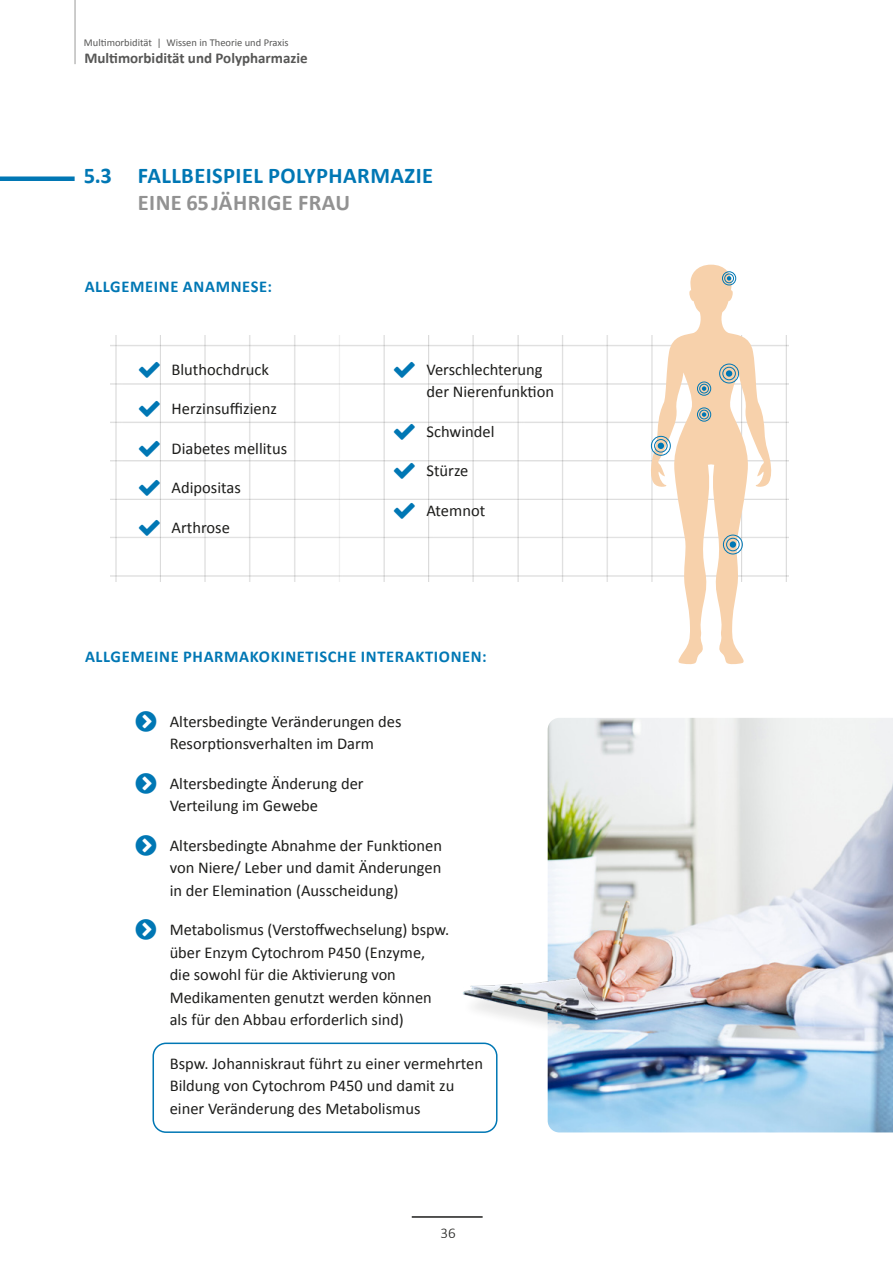
<style>
.page{position:relative;width:893px;height:1263px;background:#fff}
.page>*{position:absolute;margin:0;border:0;box-sizing:border-box;transform-origin:0 0}
.t1{font:700 22.5px/27px "Calibri";letter-spacing:.02em;color:#0077b4}
.t2{font:16.5px/22.5px "Calibri";color:#1d1d1b}
.t3{font:700 16.5px "Calibri";letter-spacing:.04em;color:#0077b4}
.t4{font:700 15px "Calibri";color:#575756}
.t5{font:300 15px "Calibri";color:#1d1d1b}
.t6{font:10.5px "Calibri";color:#575756}
.s1{color:#929292}
</style>
<div class="page">
<hr style="left:75px;top:0;width:1px;height:64px;background:#1d1d1b">
<hr style="left:412px;top:1216px;width:71px;height:2px;background:#1d1d1b">
<div style="left:0;top:176px;width:75px;height:5px;background:#0077b4"></div>
<img style="left:111px;top:335px;width:678px;height:246px">
<svg style="left:650px;top:265px;width:122px;height:400px"></svg>
<div style="left:722px;top:367px;width:14px;height:13px;border:1px solid #0077b4;border-radius:50%"></div>
<div style="left:726px;top:370px;width:6px;height:7px;background:#0077b4;border-radius:50%"></div>
<div style="left:719px;top:364px;width:20px;height:19px;border:1px solid #0077b4;border-radius:50%"></div>
<div style="left:726px;top:538px;width:14px;height:13px;border:1px solid #0077b4;border-radius:50%"></div>
<div style="left:730px;top:541px;width:6px;height:7px;background:#0077b4;border-radius:50%"></div>
<div style="left:723px;top:535px;width:20px;height:19px;border:1px solid #0077b4;border-radius:50%"></div>
<div style="left:654px;top:439px;width:14px;height:14px;border:1px solid #0077b4;border-radius:50%"></div>
<svg style="left:658px;top:443px;width:6px;height:6px"></svg>
<div style="left:651px;top:436px;width:20px;height:20px;border:1px solid #0077b4;border-radius:50%"></div>
<div style="left:699px;top:410px;width:10px;height:9px;border:1px solid #0077b4;border-radius:50%"></div>
<svg style="left:702px;top:412px;width:4px;height:5px"></svg>
<div style="left:697px;top:408px;width:14px;height:13px;border:1px solid #0077b4;border-radius:50%"></div>
<div style="left:699px;top:384px;width:10px;height:9px;border:1px solid #0077b4;border-radius:50%"></div>
<svg style="left:702px;top:386px;width:4px;height:5px"></svg>
<div style="left:697px;top:382px;width:14px;height:14px;border:1px solid #0077b4;border-radius:50%"></div>
<div style="left:724px;top:274px;width:10px;height:9px;border:1px solid #0077b4;border-radius:50%"></div>
<svg style="left:727px;top:276px;width:4px;height:5px"></svg>
<div style="left:722px;top:271px;width:14px;height:14px;border:1px solid #0077b4;border-radius:50%"></div>
<img style="left:548px;top:718px;width:345px;height:414px">
<img style="left:463px;top:921px;width:271px;height:127px">
<div style="left:153px;top:1042px;width:344px;height:91px;border:2px solid #0077b4;border-radius:13px"></div>
<svg style="left:139px;top:361px;width:21px;height:16px"></svg>
<svg style="left:139px;top:401px;width:21px;height:16px"></svg>
<svg style="left:139px;top:440px;width:21px;height:16px"></svg>
<svg style="left:139px;top:480px;width:21px;height:16px"></svg>
<svg style="left:139px;top:519px;width:21px;height:16px"></svg>
<svg style="left:394px;top:361px;width:21px;height:16px"></svg>
<svg style="left:394px;top:423px;width:21px;height:16px"></svg>
<svg style="left:394px;top:463px;width:21px;height:16px"></svg>
<svg style="left:394px;top:502px;width:21px;height:16px"></svg>
<p class="t6" style="left:84px;top:36px;width:206px">Multimorbidität | Wissen in Theorie und Praxis</p>
<p class="t4" style="left:84px;top:49px;width:225px">Multimorbidität und Polypharmazie</p>
<h3 class="t1" style="left:138px;top:161px;width:297px;text-indent:-54px">5.3 FALLBEISPIEL POLYPHARMAZIE<br><span class="s1">EINE 65JÄHRIGE FRAU</span></h3>
<h4 class="t3" style="left:85px;top:276px;width:189px">ALLGEMEINE ANAMNESE:</h4>
<p class="t2" style="left:172px;top:357px;width:99px">Bluthochdruck</p>
<p class="t2" style="left:172px;top:397px;width:107px">Herzinsuffizienz</p>
<p class="t2" style="left:172px;top:436px;width:117px">Diabetes mellitus</p>
<p class="t2" style="left:172px;top:476px;width:71px">Adipositas</p>
<p class="t2" style="left:172px;top:515px;width:60px">Arthrose</p>
<p class="t2" style="left:426px;top:357px;width:129px">Verschlechterung der Nierenfunktion</p>
<p class="t2" style="left:426px;top:419px;width:70px">Schwindel</p>
<p class="t2" style="left:426px;top:459px;width:43px">Stürze</p>
<p class="t2" style="left:426px;top:498px;width:60px">Atemnot</p>
<h4 class="t3" style="left:85px;top:646px;width:403px">ALLGEMEINE PHARMAKOKINETISCHE INTERAKTIONEN:</h4>
<p class="t2" style="left:170px;top:709px;width:233px">Altersbedingte Veränderungen des<br>Resorptionsverhalten im Darm</p>
<p class="t2" style="left:170px;top:771px;width:195px">Altersbedingte Änderung der<br>Verteilung im Gewebe</p>
<p class="t2" style="left:170px;top:833px;width:274px;text-align:justify">Altersbedingte Abnahme der Funktionen von Niere/ Leber und damit Änderungen in der Elemination (Ausscheidung)</p>
<p class="t2" style="left:170px;top:918px;width:281px">Metabolismus (Verstoffwechselung) bspw. über Enzym Cytochrom P450 (Enzyme, die sowohl für die Aktivierung von Medikamenten genutzt werden können als für den Abbau erforderlich sind)</p>
<p class="t2" style="left:170px;top:1051px;width:315px">Bspw. Johanniskraut führt zu einer vermehrten<br>Bildung von Cytochrom P450 und damit zu einer Veränderung des Metabolismus</p>
<p class="t5" style="left:441px;top:1224px;width:17px">36</p>
</div>
